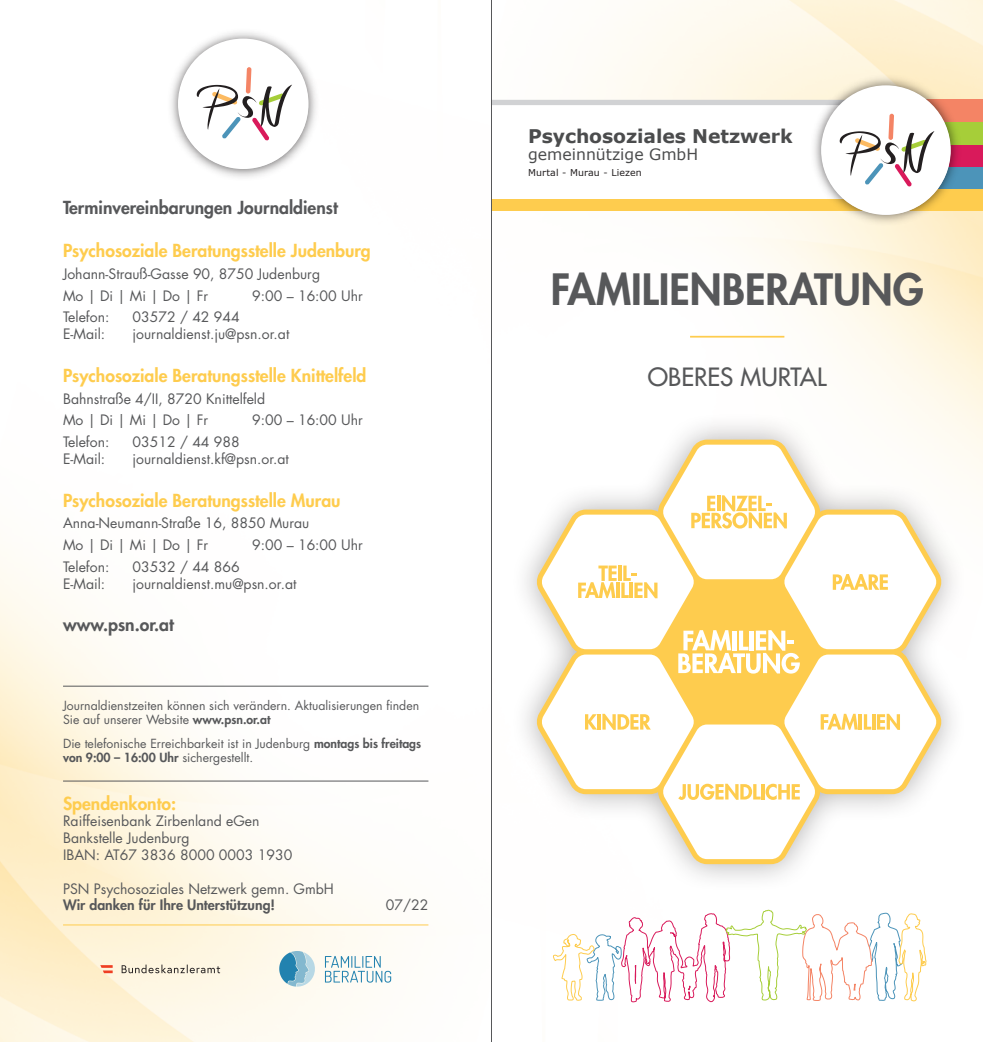
<style>
.page{position:relative;width:983px;height:1042px;background:#fff}
.page>*{position:absolute;margin:0;border:0;box-sizing:border-box;transform-origin:0 0}
.t1{font:800 42px "Futura Std";color:#57585a}
.t2{font:500 24.5px "Futura Std";color:#57585a}
.t3{font:700 18.72px "Verdana";letter-spacing:-.005em;color:#4b4c4d}
.t4{font:800 17.5px "Futura Std";color:#fecc4e}
.t5{font:800 17.5px "Futura Std";color:#57585a}
.t6{font:15.75px "Verdana";color:#4b4c4d}
.t7{font:14px/21.7px "Futura Std";color:#57585a}
.t8{font:800 14px "Futura Std";color:#57585a}
.t9{font:12.25px/14px "Futura Std";color:#57585a}
.t10{font:9.45px "Verdana";letter-spacing:.015em;color:#231f20}
.s1{font-weight:800}
</style>
<div class="page">
<img style="left:0;top:0;width:982px;height:1042px">
<svg style="left:492px;top:100px;width:314px;height:99px"></svg>
<div style="left:882px;top:188px;width:100px;height:23px;background:#fecc4e"></div>
<div style="left:882px;top:166px;width:100px;height:23px;background:#4c94b9"></div>
<div style="left:882px;top:144px;width:100px;height:23px;background:#d91a5b"></div>
<div style="left:882px;top:122px;width:100px;height:22px;background:#a6ce39"></div>
<div style="left:882px;top:100px;width:100px;height:22px;background:#f48465"></div>
<div style="left:491px;top:199px;width:474px;height:12px;background:#fecc4e"></div>
<img style="left:806px;top:71px;width:159px;height:159px">
<div style="left:820px;top:85px;width:130px;height:130px;background:#fff;border-radius:50%"></div>
<svg style="left:839px;top:114px;width:95px;height:73px"></svg>
<img style="left:163px;top:24px;width:160px;height:160px">
<div style="left:178px;top:39px;width:130px;height:130px;background:#fff;border-radius:50%"></div>
<svg style="left:197px;top:67px;width:95px;height:74px"></svg>
<hr style="left:690px;top:336px;width:94px;height:2px;background:#fecc4e">
<div style="left:510px;top:412px;width:457px;height:480px;background:#231f20;opacity:.35"></div>
<svg style="left:536px;top:440px;width:405px;height:424px"></svg>
<svg style="left:541px;top:445px;width:395px;height:414px"></svg>
<svg style="left:553px;top:904px;width:373px;height:125px"></svg>
<hr style="left:63px;top:686px;width:365px;height:1px;background:#57585a">
<hr style="left:63px;top:780px;width:365px;height:1px;background:#57585a">
<hr style="left:63px;top:924px;width:365px;height:1px;background:#fecc4e">
<svg style="left:325px;top:956px;width:66px;height:26px"></svg>
<svg style="left:279px;top:951px;width:36px;height:36px"></svg>
<svg style="left:122px;top:964px;width:98px;height:9px"></svg>
<svg style="left:100px;top:965px;width:13px;height:8px"></svg>
<hr style="left:491px;top:0;width:1px;height:1042px;background:#57585a">
<p class="t5" style="left:63px;top:196px;width:276px">Terminvereinbarungen Journaldienst</p>
<p class="t4" style="left:63px;top:239px;width:309px">Psychosoziale Beratungsstelle Judenburg</p>
<p class="t7" style="left:63px;top:263px;width:258px">Johann-Strauß-Gasse 90, 8750 Judenburg<br>Mo | Di | Mi | Do | Fr</p>
<p class="t7" style="left:252px;top:285px;width:112px">9:00 – 16:00 Uhr</p>
<p class="t7" style="left:63px;top:306px;width:48px">Telefon:</p>
<p class="t7" style="left:132px;top:306px;width:109px">03572 / 42 944</p>
<p class="t7" style="left:63px;top:323px;width:44px">E-Mail:</p>
<p class="t7" style="left:132px;top:323px;width:158px">journaldienst.ju@psn.or.at</p>
<p class="t4" style="left:63px;top:364px;width:305px">Psychosoziale Beratungsstelle Knittelfeld</p>
<p class="t7" style="left:63px;top:388px;width:204px">Bahnstraße 4/II, 8720 Knittelfeld<br>Mo | Di | Mi | Do | Fr</p>
<p class="t7" style="left:252px;top:409px;width:112px">9:00 – 16:00 Uhr</p>
<p class="t7" style="left:63px;top:431px;width:48px">Telefon:</p>
<p class="t7" style="left:132px;top:431px;width:109px">03512 / 44 988</p>
<p class="t7" style="left:63px;top:448px;width:44px">E-Mail:</p>
<p class="t7" style="left:132px;top:448px;width:158px">journaldienst.kf@psn.or.at</p>
<p class="t4" style="left:63px;top:489px;width:279px">Psychosoziale Beratungsstelle Murau</p>
<p class="t7" style="left:63px;top:512px;width:248px">Anna-Neumann-Straße 16, 8850 Murau<br>Mo | Di | Mi | Do | Fr</p>
<p class="t7" style="left:252px;top:534px;width:112px">9:00 – 16:00 Uhr</p>
<p class="t7" style="left:63px;top:556px;width:48px">Telefon:</p>
<p class="t7" style="left:132px;top:556px;width:109px">03532 / 44 866</p>
<p class="t7" style="left:63px;top:573px;width:44px">E-Mail:</p>
<p class="t7" style="left:132px;top:573px;width:165px">journaldienst.mu@psn.or.at</p>
<p class="t5" style="left:63px;top:614px;width:112px">www.psn.or.at</p>
<p class="t9" style="left:63px;top:699px;width:357px">Journaldienstzeiten können sich verändern. Aktualisierungen finden<br>Sie auf unserer Website <span class="s1">www.psn.or.at</span></p>
<p class="t9" style="left:63px;top:737px;width:359px">Die telefonische Erreichbarkeit ist in Judenburg <span class="s1">montags bis freitags von 9:00 – 16:00 Uhr</span> sichergestellt.</p>
<p class="t4" style="left:63px;top:792px;width:115px">Spendenkonto:</p>
<p class="t7" style="left:63px;top:813px;width:231px;line-height:16.8px">Raiffeisenbank Zirbenland eGen<br>Bankstelle Judenburg<br>IBAN: AT67 3836 8000 0003 1930</p>
<p class="t7" style="left:63px;top:878px;width:272px">PSN Psychosoziales Netzwerk gemn. GmbH</p>
<p class="t8" style="left:63px;top:896px;width:213px">Wir danken für Ihre Unterstützung!</p>
<p class="t7" style="left:386px;top:894px;width:44px">07/22</p>
<h3 class="t3" style="left:528px;top:122px;width:266px">Psychosoziales Netzwerk</h3>
<p class="t6" style="left:528px;top:143px;width:171px">gemeinnützige GmbH</p>
<p class="t10" style="left:528px;top:166px;width:115px">Murtal - Murau - Liezen</p>
<h1 class="t1" style="left:550px;top:263px;width:374px">FAMILIENBERATUNG</h1>
<h2 class="t2" style="left:647px;top:361px;width:180px">OBERES MURTAL</h2>
</div>
